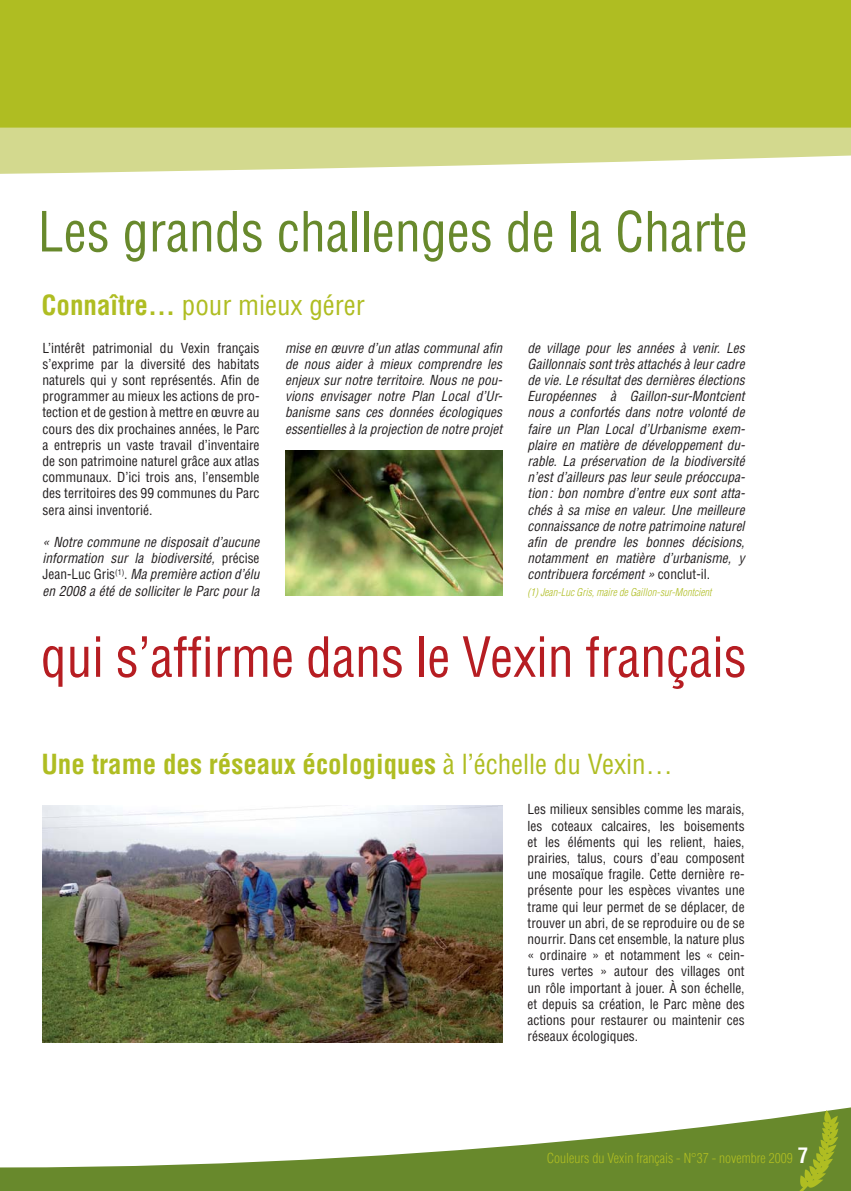
<style>
.page{position:relative;width:851px;height:1191px;background:#fff}
.page>*{position:absolute;margin:0;border:0;box-sizing:border-box;transform-origin:0 0}
.t1{font:condensed 54px "Helvetica LT Std";color:#b61d22;scale:.96 1}
.t2{font:condensed 54px "Helvetica LT Std";color:#68892c;scale:.96 1}
.t3{font:700 condensed 27px "Helvetica LT Std";color:#afbd22}
.t4{font:condensed 27px "Helvetica LT Std";color:#afbd22}
.t5{font:condensed 13.5px/16.2px "Helvetica LT Std";color:#231f20;text-align:justify}
.t6{font:italic condensed 13.5px/16.2px "Helvetica LT Std";color:#231f20;text-align:justify}
.t7{font:300 condensed 13.5px "Helvetica LT Std";color:#afbd22}
.t8{font:italic 300 condensed 10.5px "Helvetica LT Std";color:#afbd22}
.s1{font-weight:700}
.s2{font-style:normal}
.s3{font-weight:400}
.s4{font-weight:700;font-size:21px;color:#fff}
</style>
<div class="page">
<svg style="left:0;top:1107px;width:850px;height:83px"></svg>
<img style="left:792px;top:1110px;width:46px;height:80px">
<div style="left:0;top:0;width:850px;height:128px;background:#afbd22"></div>
<svg style="left:0;top:128px;width:850px;height:46px;fill:#d3d98e"></svg>
<img style="left:285px;top:451px;width:217px;height:145px">
<img style="left:43px;top:805px;width:459px;height:237px">
<h1 class="t2" style="left:38px;top:213px;width:741px">Les grands challenges de la Charte</h1>
<h2 class="t4" style="left:41px;top:296px;width:325px"><span class="s1">Connaître…</span> pour mieux gérer</h2>
<p class="t5" style="left:43px;top:341px;width:218px">L’intérêt patrimonial du Vexin français s’exprime par la diversité des habitats naturels qui y sont représentés. Afin de programmer au mieux les actions de pro&shy;tection et de gestion à mettre en œuvre au cours des dix prochaines années, le Parc a entrepris un vaste travail d’inventaire de son patrimoine naturel grâce aux atlas communaux. D’ici trois ans, l’ensemble des territoires des 99 communes du Parc sera ainsi inventorié.</p>
<p class="t6" style="left:43px;top:536px;width:218px">« Notre commune ne disposait d’aucune information sur la biodiversité, <span class="s2">précise Jean-Luc Gris</span><sup>(1)</sup><span class="s2">.</span> Ma première action d’élu en 2008 a été de solliciter le Parc pour la</p>
<p class="t6" style="left:285px;top:341px;width:219px">mise en œuvre d’un atlas communal afin de nous aider à mieux comprendre les enjeux sur notre territoire. Nous ne pou&shy;vions envisager notre Plan Local d’Ur&shy;banisme sans ces données écologiques essentielles à la projection de notre projet</p>
<p class="t6" style="left:527px;top:341px;width:219px">de village pour les années à venir. Les Gaillonnais sont très attachés à leur cadre de vie. Le résultat des dernières élections Européennes à Gaillon-sur-Montcient nous a confortés dans notre volonté de faire un Plan Local d’Urbanisme exem&shy;plaire en matière de développement du&shy;rable. La préservation de la biodiversité n’est d’ailleurs pas leur seule préoccupa&shy;tion : bon nombre d’entre eux sont atta&shy;chés à sa mise en valeur. Une meilleure connaissance de notre patrimoine naturel afin de prendre les bonnes décisions, notamment en matière d’urbanisme, y contribuera forcément » <span class="s2">conclut-il.</span></p>
<p class="t8" style="left:527px;top:588px;width:185px">(1) Jean-Luc Gris, maire de Gaillon-sur-Montcient</p>
<h1 class="t1" style="left:40px;top:638px;width:737px">qui s’affirme dans le Vexin français</h1>
<h2 class="t3" style="left:41px;top:755px;width:632px">Une trame des réseaux écologiques <span class="s3">à l’échelle du Vexin…</span></h2>
<p class="t5" style="left:527px;top:803px;width:218px">Les milieux sensibles comme les marais, les coteaux calcaires, les boisements et les éléments qui les relient, haies, prairies, talus, cours d’eau composent une mosaïque fragile. Cette dernière re&shy;présente pour les espèces vivantes une trame qui leur permet de se déplacer, de trouver un abri, de se reproduire ou de se nourrir. Dans cet ensemble, la nature plus « ordinaire » et notamment les « cein&shy;tures vertes » autour des villages ont un rôle important à jouer. À son échelle, et depuis sa création, le Parc mène des actions pour restaurer ou maintenir ces réseaux écologiques.</p>
<p class="t7" style="left:546px;top:1152px;width:263px">Couleurs du Vexin français - N°37 - novembre 2009 <span class="s4">7</span></p>
</div>
